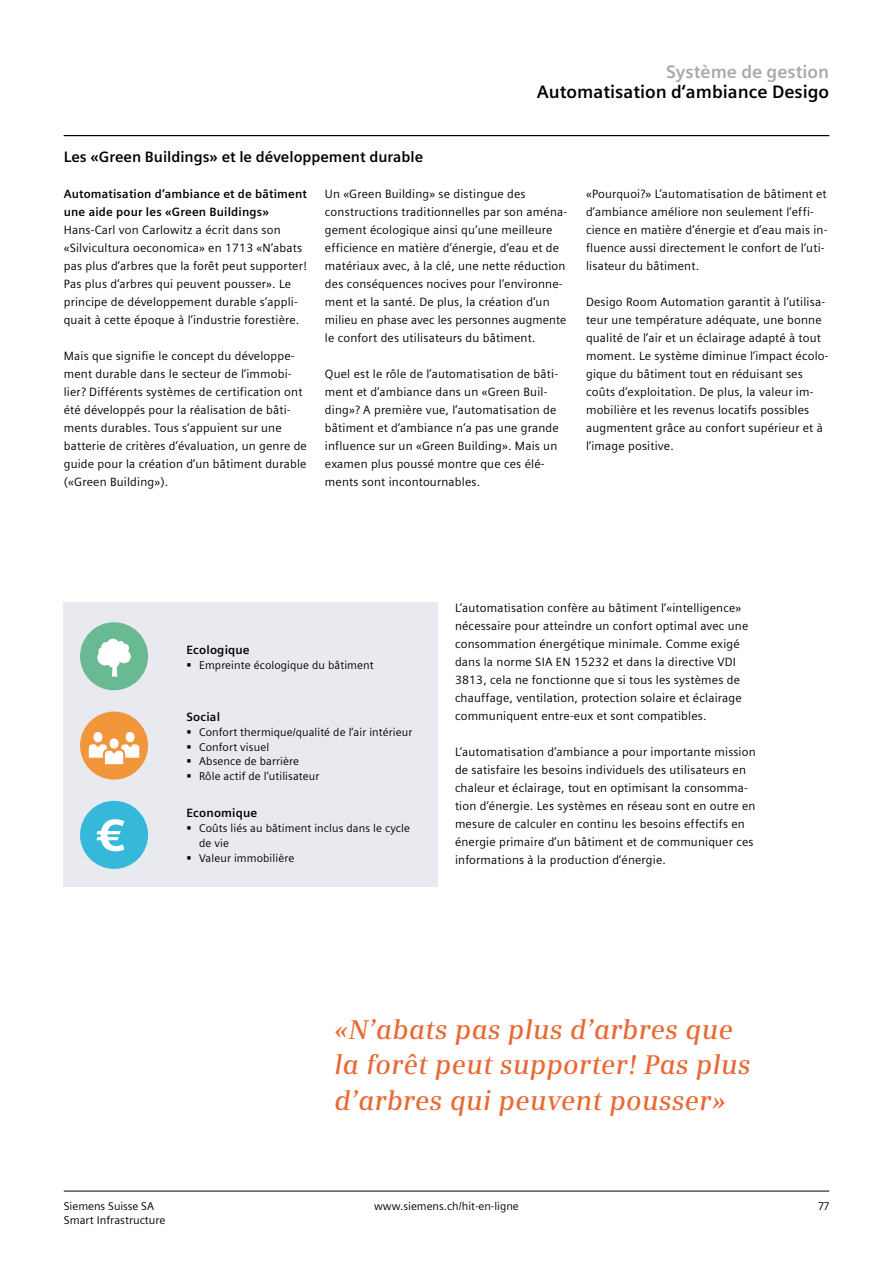
<style>
.page{position:relative;width:893px;height:1263px;background:#fff}
.page>*{position:absolute;margin:0;border:0;box-sizing:border-box;transform-origin:0 0}
.t1{font:italic 600 27px/35.1px "Siemens Serif";letter-spacing:.015em;color:#e96933}
.t2{font:700 18px "Siemens Sans";color:#000}
.t3{font:700 18px "Siemens Sans";color:#a9a8a6}
.t4{font:700 15px "Siemens Sans";color:#000}
.t5{font:12px/18px "Siemens Sans";letter-spacing:.015em;color:#000}
.t6{font:700 12px/18px "Siemens Sans";letter-spacing:.015em;color:#000}
.t7{font:11.25px/14.9px "Siemens Sans";letter-spacing:.01em;color:#000}
</style>
<div class="page">
<hr style="left:64px;top:1191px;width:765px;height:1px;background:#000">
<hr style="left:64px;top:135px;width:765px;height:1px;background:#000">
<div style="left:64px;top:602px;width:374px;height:285px;background:#e8eaef"></div>
<div style="left:80px;top:622px;width:68px;height:68px;background:#69ba93;border-radius:50%"></div>
<svg style="left:97px;top:639px;width:34px;height:37px"></svg>
<div style="left:80px;top:711px;width:68px;height:68px;background:#f2963b;border-radius:50%"></div>
<svg style="left:89px;top:732px;width:50px;height:32px"></svg>
<div style="left:80px;top:801px;width:68px;height:68px;background:#36b8da;border-radius:50%"></div>
<svg style="left:96px;top:819px;width:28px;height:32px"></svg>
<p class="t4" style="left:64px;top:148px;width:361px">Les «Green Buildings» et le développement durable</p>
<h2 class="t3" style="left:666px;top:61px;width:165px">Système de gestion</h2>
<h2 class="t2" style="left:537px;top:81px;width:294px">Automatisation d‘ambiance Desigo</h2>
<p class="t6" style="left:64px;top:185px;width:245px">Automatisation d’ambiance et de bâtiment une aide pour les «Green Buildings»</p>
<p class="t5" style="left:64px;top:221px;width:245px">Hans-Carl von Carlowitz a écrit dans son «Silvicultura oeconomica» en 1713 «N’abats pas plus d’arbres que la forêt peut supporter!<br>Pas plus d’arbres qui peuvent pousser». Le principe de développement durable s’appli&shy;quait à cette époque à l’industrie forestière.</p>
<p class="t5" style="left:64px;top:347px;width:245px">Mais que signifie le concept du développe&shy;ment durable dans le secteur de l’immobi&shy;lier? Différents systèmes de certification ont été développés pour la réalisation de bâti&shy;ments durables. Tous s’appuient sur une batterie de critères d’évaluation, un genre de guide pour la création d’un bâtiment durable («Green Building»).</p>
<p class="t5" style="left:325px;top:185px;width:244px">Un «Green Building» se distingue des constructions traditionnelles par son aména&shy;gement écologique ainsi qu’une meilleure efficience en matière d’énergie, d’eau et de matériaux avec, à la clé, une nette réduction des conséquences nocives pour l’environne&shy;ment et la santé. De plus, la création d’un milieu en phase avec les personnes augmente le confort des utilisateurs du bâtiment.</p>
<p class="t5" style="left:325px;top:365px;width:235px">Quel est le rôle de l’automatisation de bâti&shy;ment et d’ambiance dans un «Green Buil&shy;ding»? A première vue, l’automatisation de bâtiment et d’ambiance n’a pas une grande influence sur un «Green Building». Mais un examen plus poussé montre que ces élé&shy;ments sont incontournables.</p>
<p class="t5" style="left:586px;top:185px;width:243px">«Pourquoi?» L’automatisation de bâtiment et d’ambiance améliore non seulement l’effi&shy;cience en matière d’énergie et d’eau mais in&shy;fluence aussi directement le confort de l’uti&shy;lisateur du bâtiment.</p>
<p class="t5" style="left:586px;top:293px;width:244px">Desigo Room Automation garantit à l’utilisa&shy;teur une température adéquate, une bonne qualité de l’air et un éclairage adapté à tout moment. Le système diminue l’impact écolo&shy;gique du bâtiment tout en réduisant ses coûts d’exploitation. De plus, la valeur im&shy;mobilière et les revenus locatifs possibles augmentent grâce au confort supérieur et à l’image positive.</p>
<p class="t6" style="left:186px;top:641px;width:65px">Ecologique</p>
<p class="t7" style="left:199px;top:657px;width:176px">Empreinte écologique du bâtiment</p>
<p class="t6" style="left:186px;top:708px;width:35px">Social</p>
<p class="t7" style="left:199px;top:724px;width:215px">Confort thermique/qualité de l’air intérieur<br>Confort visuel<br>Absence de barrière<br>Rôle actif de l’utilisateur</p>
<p class="t6" style="left:186px;top:804px;width:72px">Economique</p>
<p class="t7" style="left:199px;top:821px;width:212px">Coûts liés au bâtiment inclus dans le cycle de vie<br>Valeur immobilière</p>
<p class="t5" style="left:455px;top:599px;width:295px">L’automatisation confère au bâtiment l’«intelligence» nécessaire pour atteindre un confort optimal avec une consommation énergétique minimale. Comme exigé dans la norme SIA EN 15232 et dans la directive VDI 3813, cela ne fonctionne que si tous les systèmes de chauffage, ventilation, protection solaire et éclairage communiquent entre-eux et sont compatibles.</p>
<p class="t5" style="left:455px;top:743px;width:302px">L’automatisation d’ambiance a pour importante mission de satisfaire les besoins individuels des utilisateurs en chaleur et éclairage, tout en optimisant la consomma&shy;tion d’énergie. Les systèmes en réseau sont en outre en mesure de calculer en continu les besoins effectifs en énergie primaire d’un bâtiment et de communiquer ces informations à la production d’énergie.</p>
<h1 class="t1" style="left:334px;top:1012px;width:417px">«N’abats pas plus d’arbres que la forêt peut supporter! Pas plus d’arbres qui peuvent pousser»</h1>
<p class="t7" style="left:64px;top:1199px;width:103px;line-height:13.5px">Siemens Suisse SA<br>Smart Infrastructure</p>
<p class="t7" style="left:374px;top:1199px;width:146px">www.siemens.ch/hit-en-ligne</p>
<p class="t7" style="left:819px;top:1199px;width:12px">77</p>
</div>
